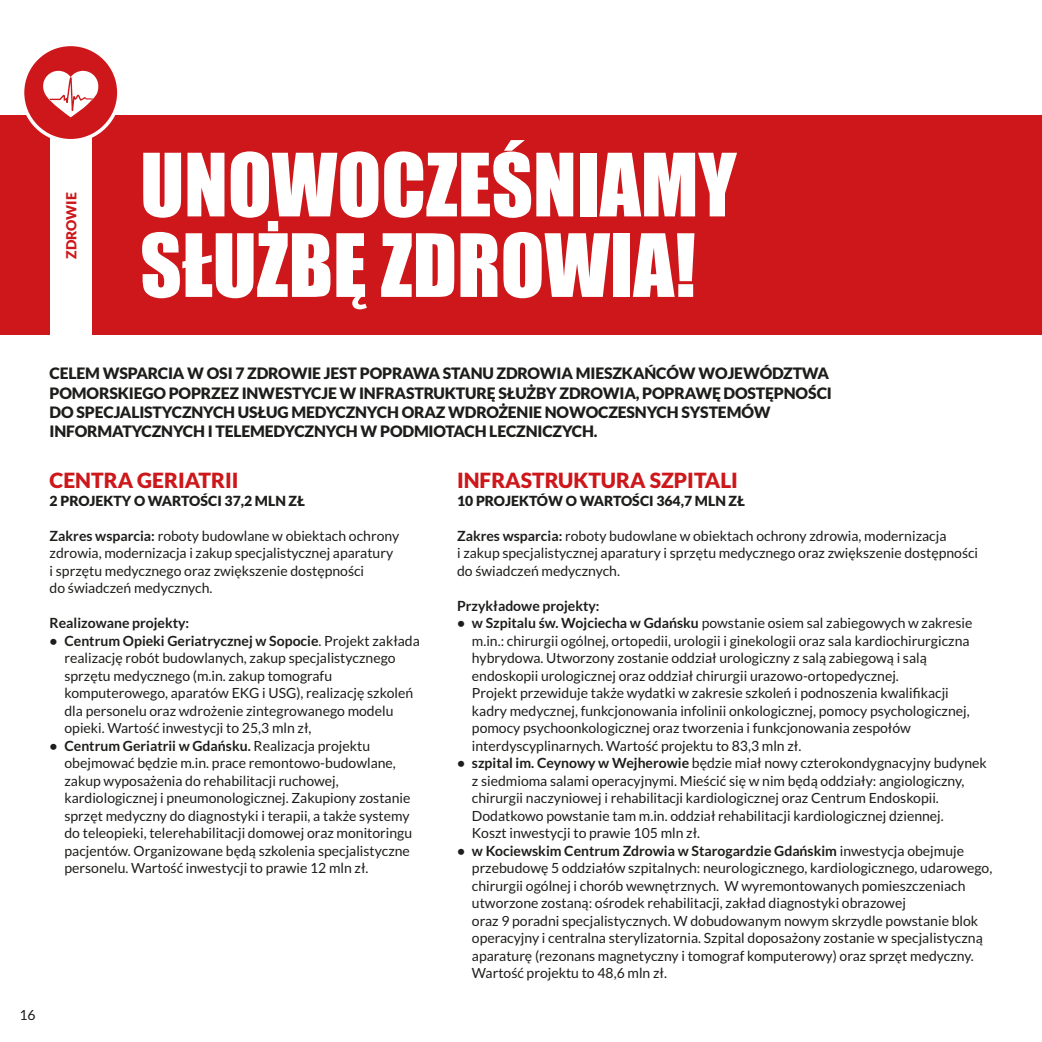
<style>
.page{position:relative;width:1042px;height:1042px;background:#fff}
.page>*{position:absolute;margin:0;border:0;box-sizing:border-box;transform-origin:0 0}
.t1{font:80.5px/80.5px "Impact";color:#fff}
.t2{font:900 21px "Lato";color:#cd171a}
.t3{font:900 15.75px/19.2px "Lato";letter-spacing:-.01em;color:#1d1d1b}
.t4{font:14px/17.5px "Lato";color:#1d1d1b}
.t5{font:900 14px "Lato";color:#1d1d1b}
.t6{font:700 14px "Lato";color:#1d1d1b}
.t7{font:900 14px "Lato";color:#cd171a}
.s1{font-weight:700}
</style>
<div class="page">
<div style="left:93px;top:116px;width:949px;height:219px;background:#cd171a"></div>
<div style="left:0;top:116px;width:50px;height:219px;background:#cd171a"></div>
<div style="left:23px;top:44px;width:96px;height:97px;background:#cd171a;border-radius:50%"></div>
<div style="left:21px;top:43px;width:100px;height:99px;border:4px solid #fff;border-radius:50%"></div>
<svg style="left:43px;top:71px;width:55px;height:46px"></svg>
<p class="t7" style="left:63px;top:259px;width:68px;rotate:-90deg">ZDROWIE</p>
<h1 class="t1" style="left:140px;top:142px;width:598px">UNOWOCZEŚNIAMY<br>SŁUŻBĘ ZDROWIA!</h1>
<p class="t4" style="left:19px;top:1005px;width:18px">16</p>
<p class="t3" style="left:50px;top:363px;width:784px">CELEM WSPARCIA W OSI 7 ZDROWIE JEST POPRAWA STANU ZDROWIA MIESZKAŃCÓW WOJEWÓDZTWA POMORSKIEGO POPRZEZ INWESTYCJE W INFRASTRUKTURĘ SŁUŻBY ZDROWIA, POPRAWĘ DOSTĘPNOŚCI DO SPECJALISTYCZNYCH USŁUG MEDYCZNYCH ORAZ WDROŻENIE NOWOCZESNYCH SYSTEMÓW INFORMATYCZNYCH I TELEMEDYCZNYCH W PODMIOTACH LECZNICZYCH.</p>
<h2 class="t2" style="left:50px;top:468px;width:190px">CENTRA GERIATRII</h2>
<p class="t5" style="left:50px;top:492px;width:257px">2 PROJEKTY O WARTOŚCI 37,2 MLN ZŁ</p>
<p class="t4" style="left:50px;top:527px;width:351px"><span class="s1">Zakres wsparcia:</span> roboty budowlane w obiektach ochrony zdrowia, modernizacja i zakup specjalistycznej aparatury i sprzętu medycznego oraz zwiększenie dostępności<br>do świadczeń medycznych.</p>
<p class="t6" style="left:50px;top:615px;width:141px">Realizowane projekty:</p>
<p class="t4" style="left:64px;top:632px;width:357px;text-indent:-15px"><span class="s1">• Centrum Opieki Geriatrycznej w Sopocie</span>. Projekt zakłada realizację robót budowlanych, zakup specjalistycznego sprzętu medycznego (m.in. zakup tomografu komputerowego, aparatów EKG i USG), realizację szkoleń dla personelu oraz wdrożenie zintegrowanego modelu opieki. Wartość inwestycji to 25,3 mln zł,</p>
<p class="t4" style="left:64px;top:737px;width:349px;text-indent:-15px"><span class="s1">• Centrum Geriatrii w Gdańsku.</span> Realizacja projektu obejmować będzie m.in. prace remontowo-budowlane, zakup wyposażenia do rehabilitacji ruchowej, kardiologicznej i pneumonologicznej. Zakupiony zostanie sprzęt medyczny do diagnostyki i terapii, a także systemy do teleopieki, telerehabilitacji domowej oraz monitoringu pacjentów. Organizowane będą szkolenia specjalistyczne personelu. Wartość inwestycji to prawie 12 mln zł.</p>
<h2 class="t2" style="left:457px;top:468px;width:282px">INFRASTRUKTURA SZPITALI</h2>
<p class="t5" style="left:457px;top:492px;width:289px">10 PROJEKTÓW O WARTOŚCI 364,7 MLN ZŁ</p>
<p class="t4" style="left:457px;top:527px;width:523px"><span class="s1">Zakres wsparcia:</span> roboty budowlane w obiektach ochrony zdrowia, modernizacja<br>i zakup specjalistycznej aparatury i sprzętu medycznego oraz zwiększenie dostępności do świadczeń medycznych.</p>
<p class="t6" style="left:457px;top:598px;width:144px">Przykładowe projekty:</p>
<p class="t4" style="left:472px;top:614px;width:502px;text-indent:-15px"><span class="s1">• w Szpitalu św. Wojciecha w Gdańsku</span> powstanie osiem sal zabiegowych w zakresie m.in.: chirurgii ogólnej, ortopedii, urologii i ginekologii oraz sala kardiochirurgiczna hybrydowa. Utworzony zostanie oddział urologiczny z salą zabiegową i salą endoskopii urologicznej oraz oddział chirurgii urazowo-ortopedycznej.<br>Projekt przewiduje także wydatki w zakresie szkoleń i podnoszenia kwalifikacji kadry medycznej, funkcjonowania infolinii onkologicznej, pomocy psychologicznej, pomocy psychoonkologicznej oraz tworzenia i funkcjonowania zespołów interdyscyplinarnych. Wartość projektu to 83,3 mln zł.</p>
<p class="t4" style="left:472px;top:754px;width:516px;text-indent:-15px"><span class="s1">• szpital im. Ceynowy w Wejherowie</span> będzie miał nowy czterokondygnacyjny budynek z siedmioma salami operacyjnymi. Mieścić się w nim będą oddziały: angiologiczny, chirurgii naczyniowej i rehabilitacji kardiologicznej oraz Centrum Endoskopii.<br>Dodatkowo powstanie tam m.in. oddział rehabilitacji kardiologicznej dziennej.<br>Koszt inwestycji to prawie 105 mln zł.</p>
<p class="t4" style="left:472px;top:842px;width:522px;text-indent:-15px"><span class="s1">• w Kociewskim Centrum Zdrowia w Starogardzie Gdańskim</span> inwestycja obejmuje przebudowę 5 oddziałów szpitalnych: neurologicznego, kardiologicznego, udarowego, chirurgii ogólnej i chorób wewnętrznych. W wyremontowanych pomieszczeniach utworzone zostaną: ośrodek rehabilitacji, zakład diagnostyki obrazowej<br>oraz 9 poradni specjalistycznych. W dobudowanym nowym skrzydle powstanie blok operacyjny i centralna sterylizatornia. Szpital doposażony zostanie w specjalistyczną aparaturę (rezonans magnetyczny i tomograf komputerowy) oraz sprzęt medyczny.<br>Wartość projektu to 48,6 mln zł.</p>
</div>
